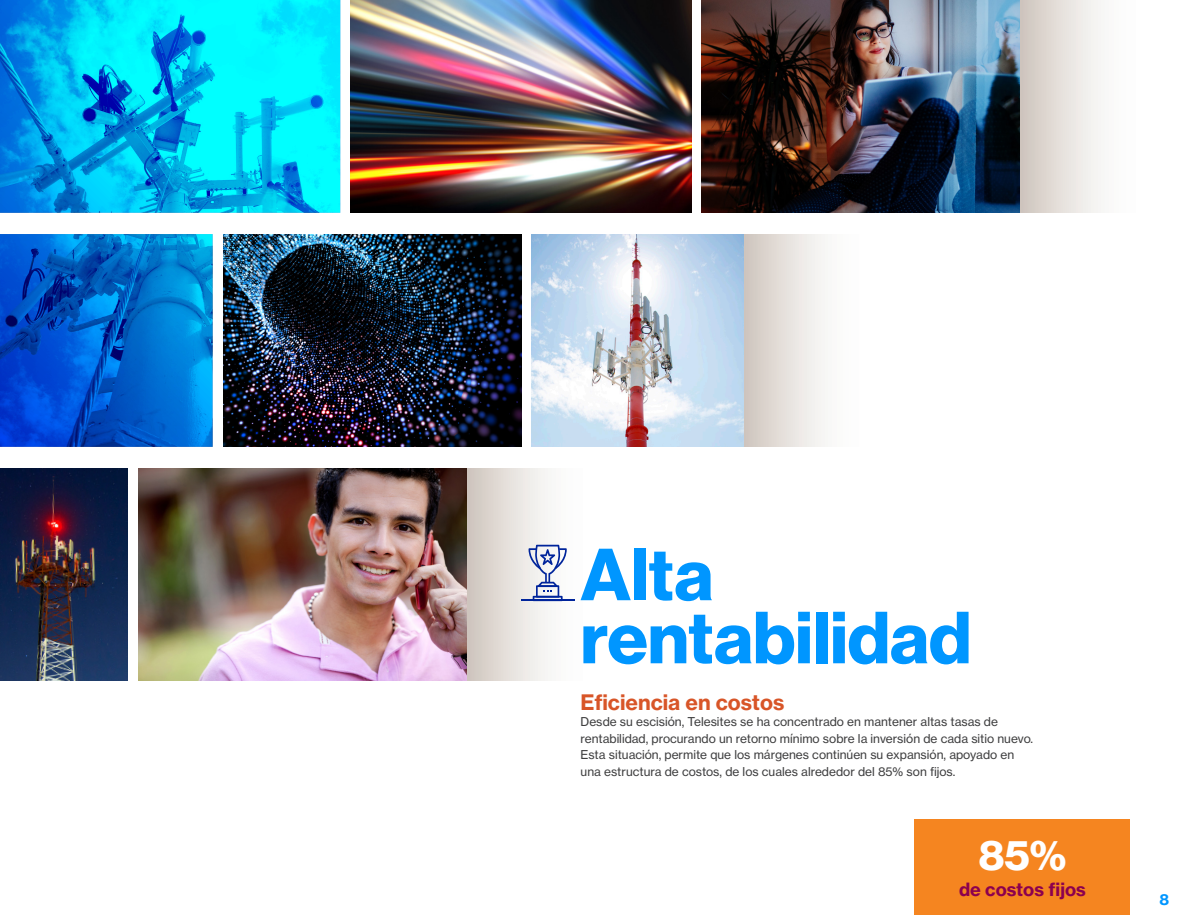
<style>
.page{position:relative;width:1191px;height:915px;background:#fff}
.page>*{position:absolute;margin:0;border:0;box-sizing:border-box;transform-origin:0 0}
.t1{font:72px/63px "N Haas Grotesk DS Pro 75 Bd";color:#0096ff}
.t2{font:42px "N Haas Grotesk DS Pro 75 Bd";color:#fff}
.t3{font:21px "N Haas Grotesk TX Pro 75 Bd";color:#d85528}
.t4{font:18px "N Haas Grotesk TX Pro 75 Bd";color:#8c004f}
.t5{font:15px "N Haas Grotesk TX Pro 75 Bd";color:#0096ff}
.t6{font:12px/16.5px "N Haas Grotesk TX Pro 55 Rg";color:#3e3e3f}
</style>
<div class="page">
<img style="left:138px;top:468px;width:330px;height:212px">
<img style="left:0;top:468px;width:128px;height:212px">
<svg style="left:0;top:0;width:340px;height:446px;background:#12a4e3"></svg>
<img style="left:223px;top:234px;width:298px;height:212px">
<img style="left:351px;top:0;width:340px;height:213px">
<img style="left:702px;top:0;width:318px;height:213px">
<img style="left:531px;top:234px;width:213px;height:212px">
<div style="left:468px;top:468px;width:127px;height:212px;background:linear-gradient(to right,#d4ccc5,#fff)"></div>
<div style="left:744px;top:234px;width:128px;height:212px;background:linear-gradient(to right,#d4cbc4,#fff)"></div>
<div style="left:1020px;top:0;width:128px;height:213px;background:linear-gradient(to right,#d4cbc4,#fff)"></div>
<div style="left:914px;top:819px;width:216px;height:95px;background:#f58520"></div>
<svg style="left:528px;top:544px;width:39px;height:55px"></svg>
<hr style="left:521px;top:599px;width:53px;height:2px;background:#00249b">
<p class="t1" style="left:580px;top:544px;width:392px">Alta rentabilidad</p>
<p class="t3" style="left:580px;top:688px;width:205px">Eficiencia en costos</p>
<p class="t6" style="left:580px;top:713px;width:454px">Desde su escisión, Telesites se ha concentrado en mantener altas tasas de rentabilidad, procurando un retorno mínimo sobre la inversión de cada sitio nuevo.<br>Esta situación, permite que los márgenes continúen su expansión, apoyado en una estructura de costos, de los cuales alrededor del 85% son fijos.</p>
<p class="t2" style="left:978px;top:830px;width:89px">85%</p>
<p class="t4" style="left:959px;top:877px;width:128px">de costos fijos</p>
<p class="t5" style="left:1159px;top:889px;width:11px">8</p>
</div>
